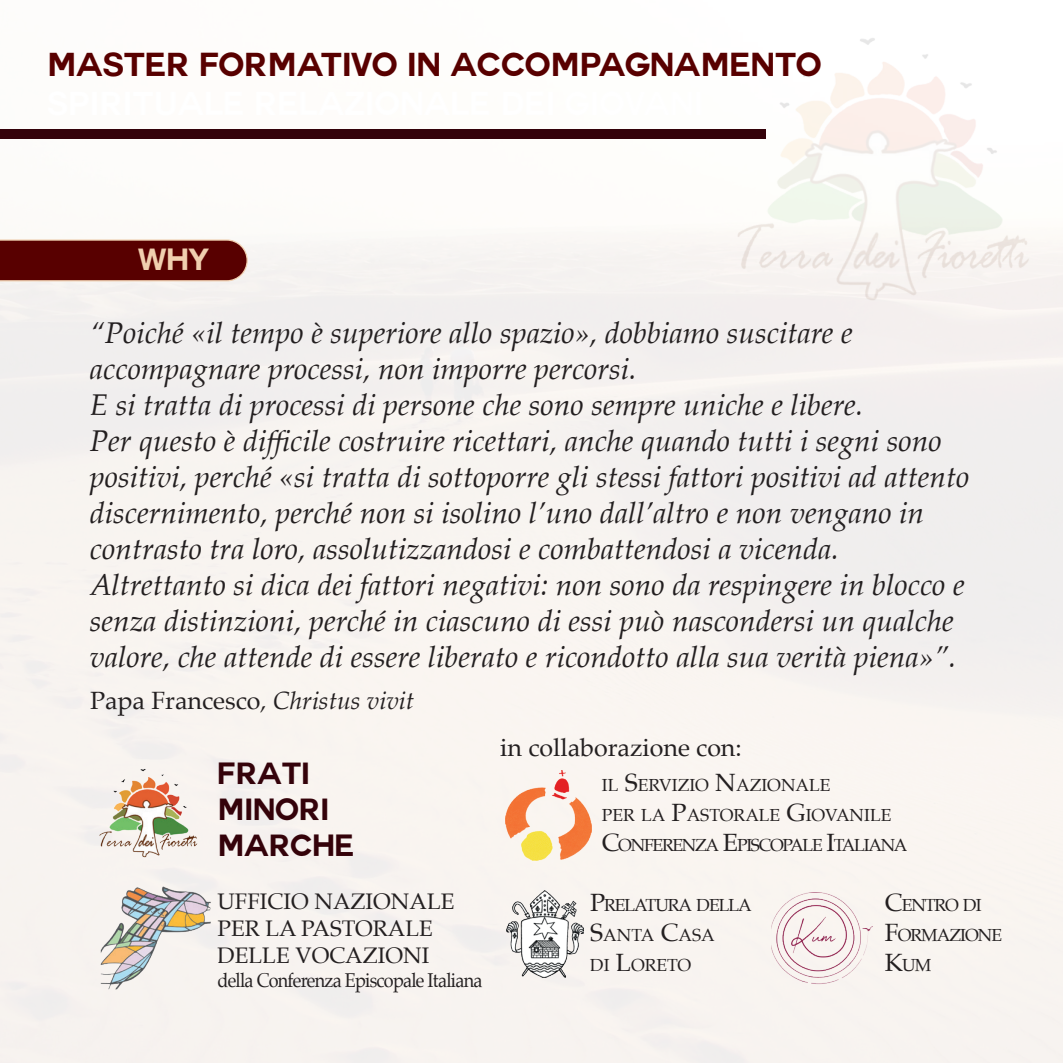
<style>
.page{position:relative;width:1063px;height:1063px;background:#fff}
.page>*{position:absolute;margin:0;border:0;box-sizing:border-box;transform-origin:0 0}
.t1{font:700 32.5px "Couture";color:#580000}
.t2{font:italic 30px/36px "Palatino";color:#231f20}
.t3{font:700 30px/36px "Couture";color:#34020a}
.t4{font:700 30px "Couture";color:#f0cfaf}
.t5{font:italic 25px "Palatino";color:#231f20}
.t6{font:25px "Palatino";color:#231f20}
.t7{font:22.5px/27px "Palatino";color:#231f20;text-align:justify}
.t8{font:20px "Palatino";letter-spacing:-.04em;color:#231f20;scale:.9 1}
.t9{font:17.5px/30px "Palatino";color:#231f20}
.t10{font:17.5px/30px "Palatino";letter-spacing:-.055em;color:#231f20}
.s1{font-style:normal}
.s2{font-size:25px}
</style>
<div class="page">
<div style="left:0;top:234px;width:1063px;height:829px;background:#f7f3f0"></div>
<img style="left:709px;top:38px;width:354px;height:281px">
<svg style="left:0;top:239px;width:248px;height:42px;background:#641110"></svg>
<img style="left:90px;top:748px;width:119px;height:112px">
<div style="left:0;top:129px;width:765px;height:10px;background:#34020a"></div>
<img style="left:506px;top:770px;width:86px;height:90px">
<img style="left:507px;top:891px;width:77px;height:86px">
<img style="left:90px;top:879px;width:127px;height:113px">
<img style="left:771px;top:893px;width:102px;height:97px">
<p class="t1" style="left:47px;top:50px;width:776px">MASTER FORMATIVO IN ACCOMPAGNAMENTO</p>
<p class="t4" style="left:138px;top:246px;width:72px">WHY</p>
<p class="t2" style="left:90px;top:314px;width:881px">“Poiché «il tempo è superiore allo spazio», dobbiamo suscitare e accompagnare processi, non imporre percorsi.<br>E si tratta di processi di persone che sono sempre uniche e libere.<br>Per questo è difficile costruire ricettari, anche quando tutti i segni sono positivi, perché «si tratta di sottoporre gli stessi fattori positivi ad attento discernimento, perché non si isolino l’uno dall’altro e non vengano in contrasto tra loro, assolutizzandosi e combattendosi a vicenda.<br>Altrettanto si dica dei fattori negativi: non sono da respingere in blocco e senza distinzioni, perché in ciascuno di essi può nascondersi un qualche valore, che attende di essere liberato e ricondotto alla sua verità piena»”.</p>
<p class="t5" style="left:90px;top:680px;width:326px"><span class="s1">Papa Francesco</span>, Christus vivit</p>
<p class="t6" style="left:500px;top:727px;width:243px">in collaborazione con:</p>
<p class="t3" style="left:217px;top:755px;width:138px">FRATI<br>MINORI<br>MARCHE</p>
<p class="t9" style="left:602px;top:770px;width:307px">IL <span class="s2">S</span>ERVIZIO <span class="s2">N</span>AZIONALE<br>PER LA <span class="s2">P</span>ASTORALE <span class="s2">G</span>IOVANILE<br><span class="s2">C</span>ONFERENZA <span class="s2">E</span>PISCOPALE <span class="s2">I</span>TALIANA</p>
<p class="t10" style="left:590px;top:890px;width:163px"><span class="s2">P</span>RELATURA DELLA<br><span class="s2">S</span>ANTA <span class="s2">C</span>ASA<br>DI <span class="s2">L</span>ORETO</p>
<p class="t7" style="left:217px;top:888px;width:114px;text-indent:97px">NAZIONALE PER LA PASTORALE DELLE</p>
<p class="t7" style="left:217px;top:888px;width:14px">UFFICIO</p>
<p class="t10" style="left:885px;top:890px;width:119px"><span class="s2">C</span>ENTRO DI<br><span class="s2">F</span>ORMAZIONE<br><span class="s2">K</span>UM</p>
<p class="t7" style="left:295px;top:942px;width:16px">VOCAZIONI</p>
<p class="t8" style="left:217px;top:964px;width:296px">della Conferenza Episcopale Italiana</p>
</div>
